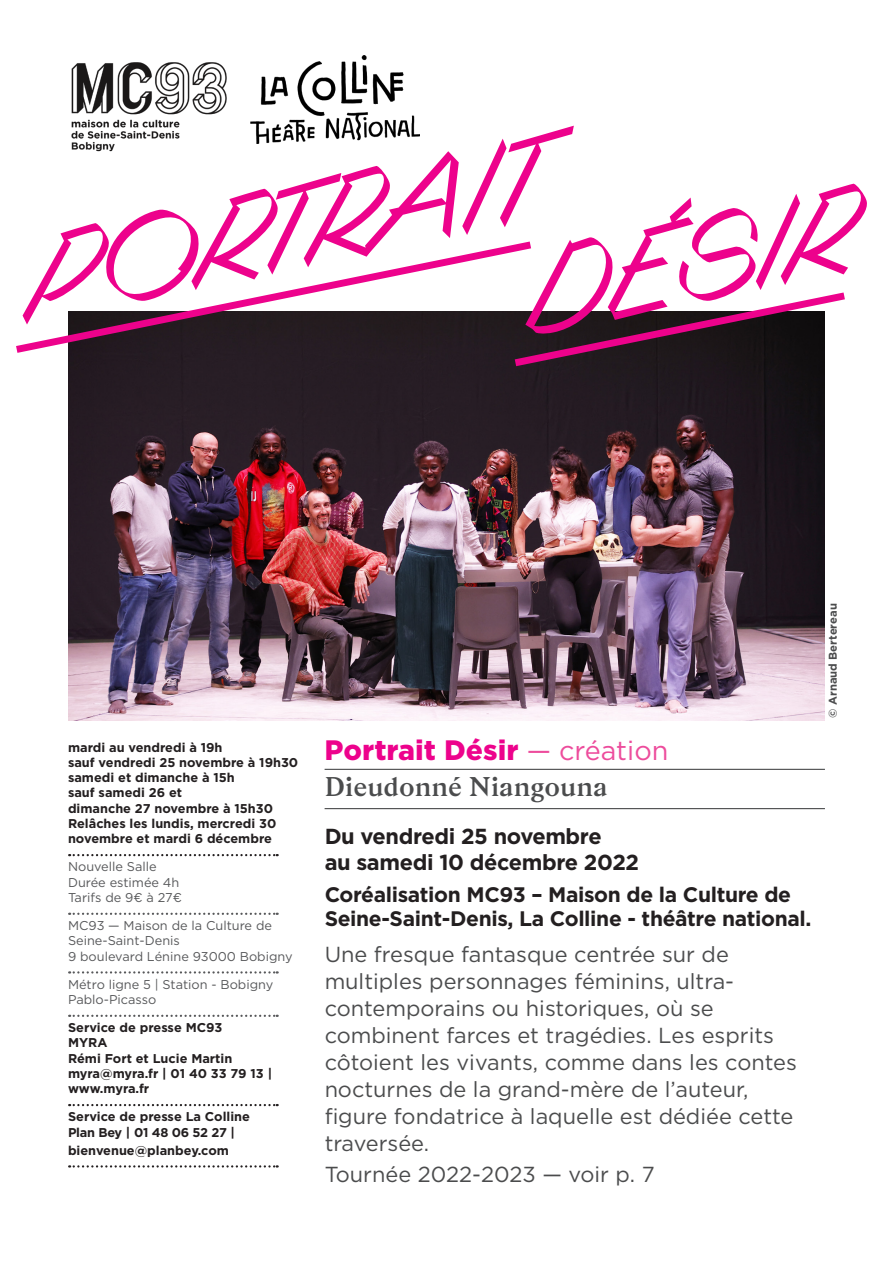
<style>
.page{position:relative;width:893px;height:1263px;background:#fff}
.page>*{position:absolute;margin:0;border:0;box-sizing:border-box;transform-origin:0 0}
.titre1_PVC_inter{font:105px/115.8px "PVC Express";color:#ed028c}
.t1{font:900 27px "Gotham S Sm";color:#ed028c}
.t2{font:600 27px "Gza";color:#4b4c4d}
.t3{font:21.75px/27px "Gotham";color:#4b4c4d}
.t4{font:700 21.75px/25.8px "Gotham";letter-spacing:-.015em;color:#231f20}
.t5{font:700 21px/24px "Gotham";letter-spacing:-.015em;color:#231f20}
.t6{font:700 12.75px/15.3px "Gotham";color:#231f20}
.t7{font:12.75px/15.3px "Gotham";color:#57585a}
.crédit{font:700 11.25px "Gotham";color:#4b4c4d}
.s1{font-family:"Gotham";font-weight:400;color:#ed4c9c}
</style>
<div class="page">
<hr style="left:325px;top:808px;width:500px;height:1px;background:#4b4c4d">
<hr style="left:325px;top:769px;width:500px;height:1px;background:#4b4c4d">
<svg style="left:69px;top:854px;width:209px;height:2px"></svg>
<svg style="left:69px;top:913px;width:209px;height:2px"></svg>
<svg style="left:69px;top:971px;width:209px;height:2px"></svg>
<svg style="left:69px;top:1015px;width:209px;height:2px"></svg>
<svg style="left:69px;top:1104px;width:209px;height:2px"></svg>
<svg style="left:69px;top:1165px;width:209px;height:2px"></svg>
<img style="left:251px;top:55px;width:168px;height:88px">
<img style="left:71px;top:62px;width:156px;height:90px">
<img style="left:68px;top:358px;width:757px;height:363px">
<svg style="left:16px;top:241px;width:515px;height:117px"></svg>
<svg style="left:507px;top:288px;width:338px;height:83px"></svg>
<p class="titre1_PVC_inter" style="left:467px;top:136px;width:337px;text-indent:-485px;rotate:-12deg">PORTRAIT<br>DÉSIR</p>
<p class="t6" style="left:68px;top:739px;width:232px">mardi au vendredi à 19h<br>sauf vendredi 25 novembre à 19h30 samedi et dimanche à 15h<br>sauf samedi 26 et<br>dimanche 27 novembre à 15h30<br>Relâches les lundis, mercredi 30 novembre et mardi 6 décembre</p>
<p class="t7" style="left:68px;top:859px;width:115px">Nouvelle Salle<br>Durée estimée 4h<br>Tarifs de 9€ à 27€</p>
<p class="t7" style="left:68px;top:918px;width:226px">MC93 — Maison de la Culture de<br>Seine-Saint-Denis<br>9 boulevard Lénine 93000 Bobigny</p>
<p class="t7" style="left:68px;top:976px;width:207px">Métro ligne 5 | Station - Bobigny<br>Pablo-Picasso</p>
<p class="t6" style="left:68px;top:1020px;width:206px">Service de presse MC93<br>MYRA<br>Rémi Fort et Lucie Martin myra@myra.fr | 01 40 33 79 13 | www.myra.fr</p>
<p class="t6" style="left:68px;top:1109px;width:183px">Service de presse La Colline<br>Plan Bey | 01 48 06 52 27 |</p>
<p class="t6" style="left:68px;top:1142px;width:162px">bienvenue@planbey.com</p>
<h2 class="t1" style="left:325px;top:730px;width:345px">Portrait Désir <span class="s1">— création</span></h2>
<h2 class="t2" style="left:325px;top:769px;width:285px">Dieudonné Niangouna</h2>
<h3 class="t4" style="left:325px;top:823px;width:316px">Du vendredi 25 novembre<br>au samedi 10 décembre 2022</h3>
<h3 class="t5" style="left:325px;top:882px;width:488px">Coréalisation MC93 – Maison de la Culture de<br>Seine-Saint-Denis, La Colline - théâtre national.</h3>
<p class="t3" style="left:325px;top:940px;width:474px">Une fresque fantasque centrée sur de multiples personnages féminins, ultra&shy;contemporains ou historiques, où se combinent farces et tragédies. Les esprits côtoient les vivants, comme dans les contes nocturnes de la grand-mère de l’auteur, figure fondatrice à laquelle est dédiée cette traversée.</p>
<h3 class="t3" style="left:325px;top:1160px;width:332px">Tournée 2022-2023 — voir p. 7</h3>
<p class="crédit" style="left:825px;top:718px;width:116px;rotate:-90deg">© Arnaud Bertereau</p>
</div>
